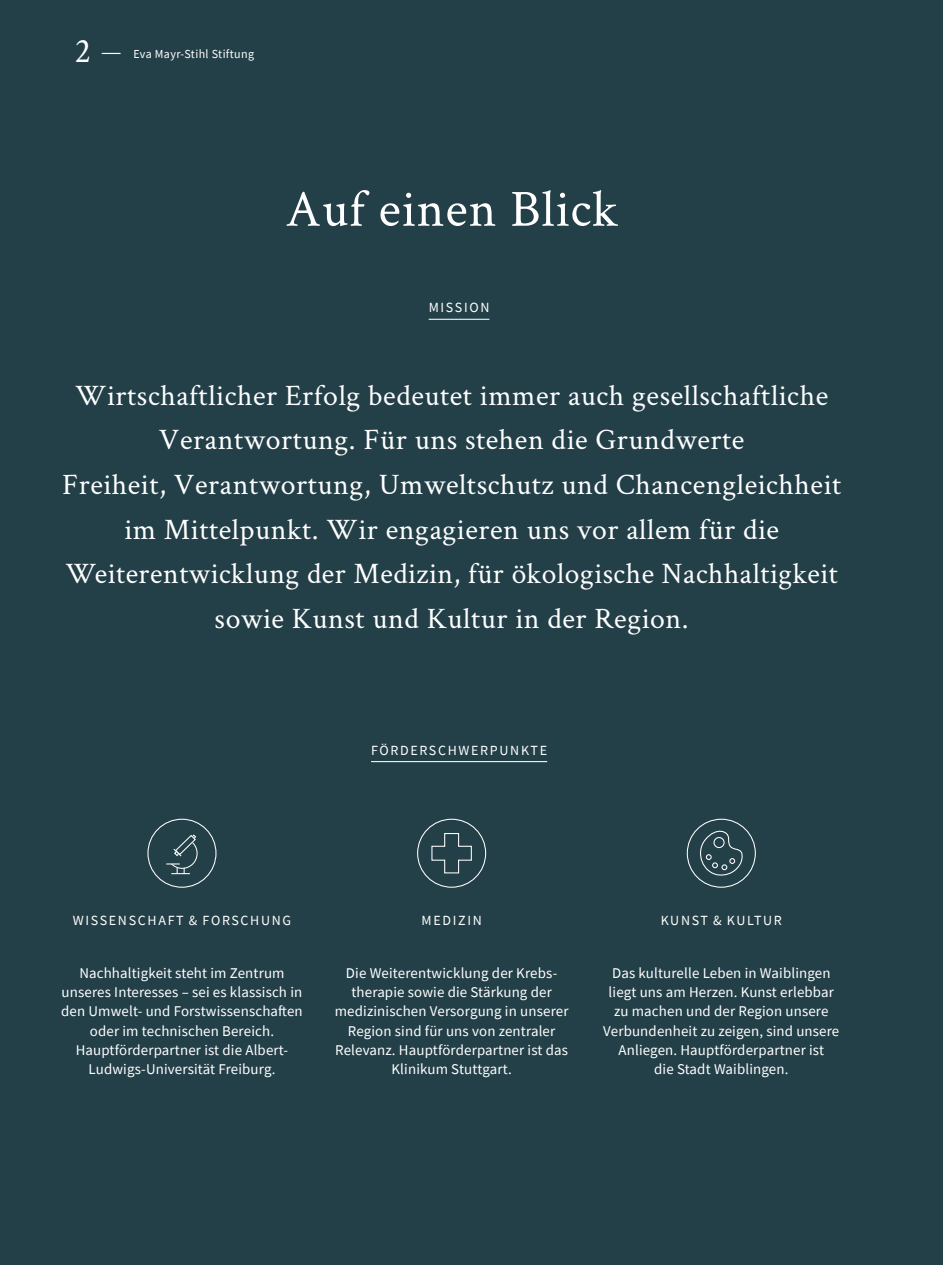
<style>
.page{position:relative;width:943px;height:1265px;background:#233f48}
.page>*{position:absolute;margin:0;border:0;box-sizing:border-box;transform-origin:0 0}
.EMS_Crimson_30_35_H1{font:52.5px "Crimson Text";letter-spacing:.02em;color:#fff}
.EMS_Crimson_17_25_re{font:29.75px/44.4px "Crimson Text";letter-spacing:.02em;color:#fff;text-align:center}
.EMS_SourceSansPro_8{font:14.88px/19.2px "Source Sans Pro";letter-spacing:.01em;color:#fff;text-align:center}
.EMS_SourceSansPro_8-2{font:14px "Source Sans Pro";letter-spacing:.12em;color:#fff}
.t1{font:12.25px "Source Sans Pro";letter-spacing:.03em;color:#fff}
.s1{font-family:"Crimson Text";font-size:35px}
.s2{font-family:"Crimson Text";font-size:19.25px}
</style>
<div class="page">
<hr style="left:428px;top:319px;width:61px;height:1px;background:#fff">
<hr style="left:371px;top:761px;width:176px;height:1px;background:#fff">
<div style="left:147px;top:819px;width:69px;height:69px;border:1px solid #fff;border-radius:50%"></div>
<svg style="left:166px;top:834px;width:32px;height:40px"></svg>
<div style="left:417px;top:819px;width:69px;height:69px;border:1px solid #fff;border-radius:50%"></div>
<svg style="left:431px;top:833px;width:41px;height:41px"></svg>
<div style="left:686px;top:819px;width:69px;height:69px;border:1px solid #fff;border-radius:50%"></div>
<svg style="left:693px;top:826px;width:51px;height:51px"></svg>
<p class="t1" style="left:74px;top:46px;width:181px"><span class="s1">2</span> <span class="s2">―</span> Eva Mayr-Stihl Stiftung</p>
<p class="EMS_Crimson_30_35_H1" style="left:285px;top:173px;width:333px">Auf einen Blick</p>
<p class="EMS_SourceSansPro_8-2" style="left:428px;top:299px;width:62px">MISSION</p>
<p class="EMS_Crimson_17_25_re" style="left:62px;top:372px;width:780px">Wirtschaftlicher Erfolg bedeutet immer auch gesellschaftliche Verantwortung. Für uns stehen die Grundwerte<br>Freiheit, Verantwortung, Umweltschutz und Chancengleichheit im Mittelpunkt. Wir engagieren uns vor allem für die Weiterentwicklung der Medizin, für ökologische Nachhaltigkeit sowie Kunst und Kultur in der Region.</p>
<p class="EMS_SourceSansPro_8-2" style="left:371px;top:741px;width:178px">FÖRDERSCHWERPUNKTE</p>
<p class="EMS_SourceSansPro_8-2" style="left:73px;top:912px;width:220px">WISSENSCHAFT &amp; FORSCHUNG</p>
<p class="EMS_SourceSansPro_8" style="left:61px;top:963px;width:243px">Nachhaltigkeit steht im Zentrum unseres Interesses – sei es klassisch in den Umwelt- und Forstwissenschaften oder im technischen Bereich.<br>Hauptförderpartner ist die Albert-Ludwigs-Universität Freiburg.</p>
<p class="EMS_SourceSansPro_8-2" style="left:421px;top:912px;width:62px">MEDIZIN</p>
<p class="EMS_SourceSansPro_8" style="left:335px;top:963px;width:235px">Die Weiterentwicklung der Krebs&shy;therapie sowie die Stärkung der medizinischen Versorgung in unserer<br>Region sind für uns von zentraler<br>Relevanz. Hauptförderpartner ist das<br>Klinikum Stuttgart.</p>
<p class="EMS_SourceSansPro_8-2" style="left:660px;top:912px;width:123px">KUNST &amp; KULTUR</p>
<p class="EMS_SourceSansPro_8" style="left:603px;top:963px;width:237px">Das kulturelle Leben in Waiblingen liegt uns am Herzen. Kunst erlebbar zu machen und der Region unsere<br>Verbundenheit zu zeigen, sind unsere<br>Anliegen. Hauptförderpartner ist<br>die Stadt Waiblingen.</p>
</div>
